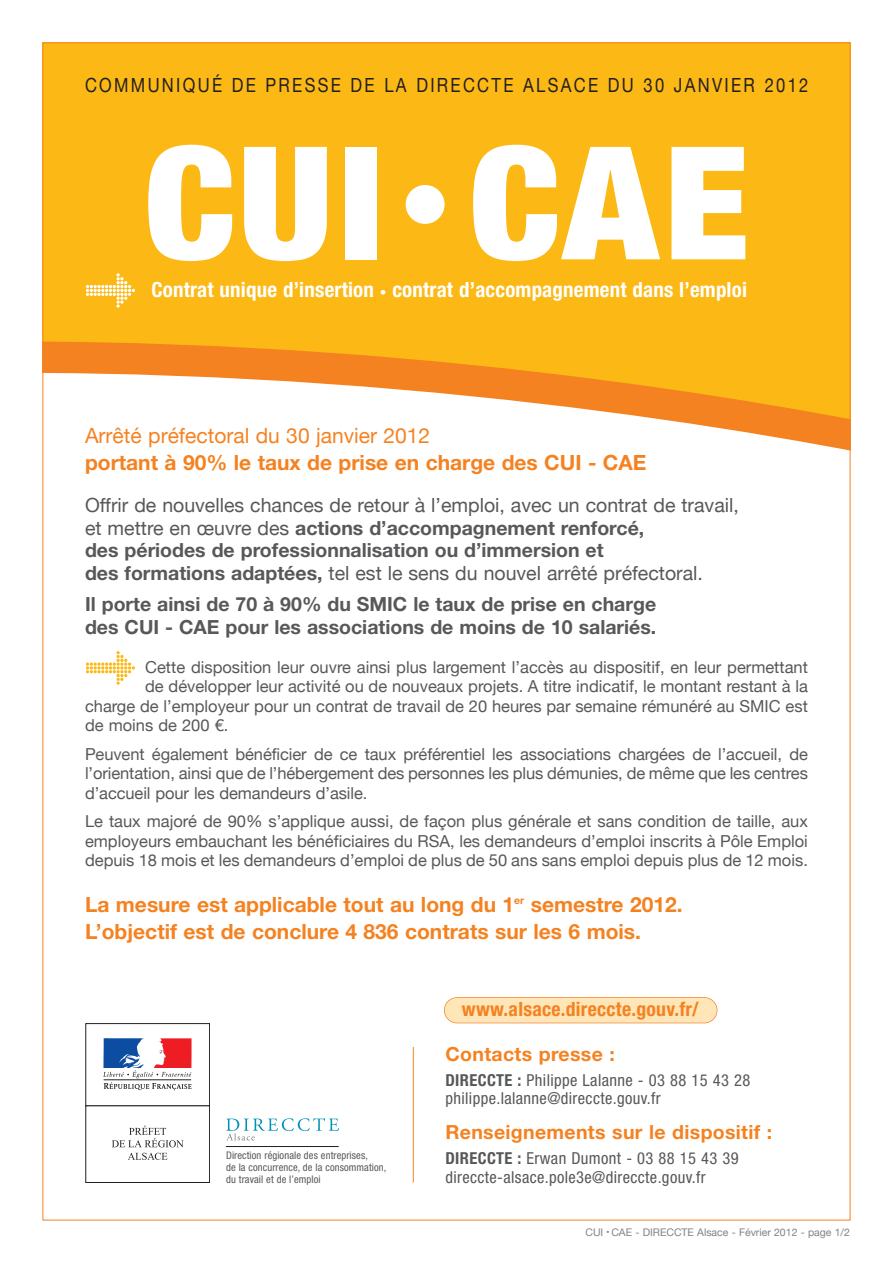
<style>
.page{position:relative;width:893px;height:1263px;background:#fff}
.page>*{position:absolute;margin:0;border:0;box-sizing:border-box;transform-origin:0 0}
.t1{font:900 condensed 157.35px "Helvetica Neue";letter-spacing:.02em;color:#fff;scale:1.09 1}
.t2{font:900 condensed 109.2px "Helvetica Neue";color:#fff}
.t3{font:700 21px/27px "Helvetica Neue";color:#f58220}
.t4{font:21px "Helvetica Neue";color:#f58220}
.t5{font:700 condensed 20.85px "Helvetica Neue";letter-spacing:.01em;color:#fff}
.t6{font:700 condensed 19.65px "Helvetica Neue";letter-spacing:.015em;color:#f58220}
.t7{font:19.5px/22.5px "Helvetica Neue";color:#57585a}
.t8{font:700 19.5px/22.5px "Helvetica Neue";color:#57585a}
.t9{font:19.5px "Helvetica Neue";letter-spacing:.14em;color:#231f20;scale:.85 1}
.t10{font:700 19.5px "Helvetica Neue";letter-spacing:.015em;color:#f58220}
.t11{font:16.5px/19.5px "Helvetica Neue";color:#57585a;text-align:justify}
.t12{font:condensed 16.5px/18.8px "Helvetica Neue";letter-spacing:.02em;color:#57585a}
.t13{font:condensed 10.5px/12px "Helvetica Neue";letter-spacing:.01em;color:#57585a}
.t14{font:10.5px "Helvetica Neue";color:#808285}
.s1{font-weight:400;font-size:13.2px}
.s2{font-weight:700}
.s3{font-size:6px}
</style>
<div class="page">
<svg style="left:45px;top:45px;width:803px;height:399px;background:#fbbb2f"></svg>
<div style="left:445px;top:998px;width:272px;height:24px;background:#fee6b9;border-radius:12px"></div>
<div style="left:444px;top:997px;width:273px;height:26px;border:2px solid #f58220;border-radius:13px"></div>
<hr style="left:413px;top:1047px;width:1px;height:135px;background:#f58220">
<div style="left:85px;top:1023px;width:125px;height:83px;border:1px solid #231f20"></div>
<div style="left:85px;top:1105px;width:125px;height:78px;border:1px solid #231f20"></div>
<svg style="left:112px;top:1126px;width:72px;height:21px"></svg>
<svg style="left:128px;top:1153px;width:39px;height:7px"></svg>
<svg style="left:103px;top:1038px;width:89px;height:52px"></svg>
<img style="left:86px;top:651px;width:49px;height:34px">
<svg style="left:226px;top:1118px;width:113px;height:23px"></svg>
<hr style="left:226px;top:1146px;width:113px;height:1px;background:#231f20">
<img style="left:84px;top:271px;width:52px;height:40px">
<p class="t9" style="left:85px;top:74px;width:852px">COMMUNIQUÉ DE PRESSE DE LA DIRECCTE ALSACE DU 30 JANVIER 2012</p>
<h1 class="t1" style="left:144px;top:106px;width:220px">CUI</h1>
<p class="t5" style="left:151px;top:282px;width:597px">Contrat unique d’insertion <span class="s1">•</span> contrat d’accompagnement dans l’emploi</p>
<h1 class="t1" style="left:469px;top:106px;width:259px">CAE</h1>
<h2 class="t2" style="left:398px;top:137px;width:56px">•</h2>
<p class="t4" style="left:85px;top:423px;width:347px">Arrêté préfectoral du 30 janvier 2012</p>
<p class="t3" style="left:85px;top:451px;width:563px">portant à 90% le taux de prise en charge des CUI - CAE</p>
<p class="t7" style="left:85px;top:494px;width:655px">Offrir de nouvelles chances de retour à l’emploi, avec un contrat de travail, et mettre en œuvre des <span class="s2">actions d’accompagnement renforcé,<br>des périodes de professionnalisation ou d’immersion et<br>des formations adaptées,</span> tel est le sens du nouvel arrêté préfectoral.</p>
<p class="t8" style="left:85px;top:595px;width:573px">Il porte ainsi de 70 à 90% du SMIC le taux de prise en charge des CUI - CAE pour les associations de moins de 10 salariés.</p>
<p class="t11" style="left:145px;top:657px;width:664px">Cette disposition leur ouvre ainsi plus largement l’accès au dispositif, en leur permettant</p>
<p class="t11" style="left:145px;top:677px;width:664px">de développer leur activité ou de nouveaux projets. A titre indicatif, le montant restant à la</p>
<p class="t11" style="left:85px;top:696px;width:724px">charge de l’employeur pour un contrat de travail de 20 heures par semaine rémunéré au SMIC est</p>
<p class="t11" style="left:85px;top:716px;width:145px">de moins de 200 €.</p>
<p class="t11" style="left:85px;top:744px;width:724px">Peuvent également bénéficier de ce taux préférentiel les associations chargées de l’accueil, de l’orientation, ainsi que de l’hébergement des personnes les plus démunies, de même que les centres d’accueil pour les demandeurs d’asile.</p>
<p class="t11" style="left:85px;top:812px;width:724px">Le taux majoré de 90% s’applique aussi, de façon plus générale et sans condition de taille, aux employeurs embauchant les bénéficiaires du RSA, les demandeurs d’emploi inscrits à Pôle Emploi depuis 18 mois et les demandeurs d’emploi de plus de 50 ans sans emploi depuis plus de 12 mois.</p>
<p class="t3" style="left:85px;top:892px;width:599px">La mesure est applicable tout au long du 1<sup>er</sup> semestre 2012.<br>L’objectif est de conclure 4 836 contrats sur les 6 mois.</p>
<p class="t13" style="left:226px;top:1150px;width:162px">Direction régionale des entreprises,<br>de la concurrence, de la consommation, du travail et de l’emploi</p>
<p class="t6" style="left:462px;top:1002px;width:238px">www.alsace.direccte.gouv.fr/</p>
<p class="t10" style="left:445px;top:1047px;width:171px">Contacts presse :</p>
<p class="t12" style="left:445px;top:1072px;width:306px"><span class="s2">DIRECCTE :</span> Philippe Lalanne - 03 88 15 43 28 philippe.lalanne@direccte.gouv.fr</p>
<p class="t10" style="left:445px;top:1125px;width:328px">Renseignements sur le dispositif :</p>
<p class="t12" style="left:445px;top:1150px;width:295px"><span class="s2">DIRECCTE :</span> Erwan Dumont - 03 88 15 43 39 direccte-alsace.pole3e@direccte.gouv.fr</p>
<p class="t14" style="left:585px;top:1225px;width:266px">CUI <span class="s3">•</span> CAE - DIRECCTE Alsace - Février 2012 - page 1/2</p>
</div>
